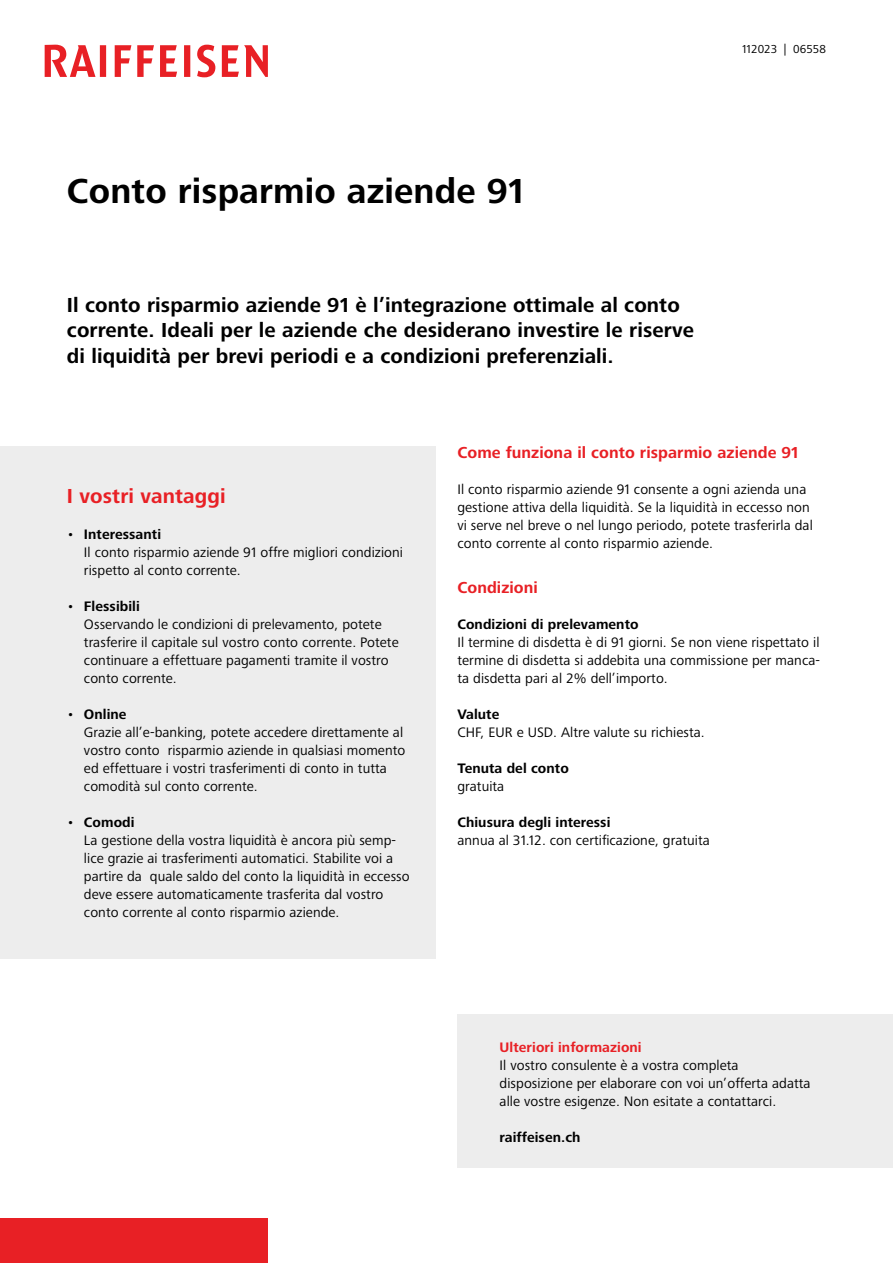
<style>
.page{position:relative;width:893px;height:1263px;background:#fff}
.page>*{position:absolute;margin:0;border:0;box-sizing:border-box;transform-origin:0 0}
.t1{font:700 36px "Frutiger Next LTW1 G";letter-spacing:.005em;color:#000}
.t2{font:700 21px/25.5px "Frutiger Next LTW1 G";letter-spacing:.005em;color:#000}
.t3{font:700 21px "Frutiger Next LTW1 G";letter-spacing:.005em;color:#e82025}
.t4{font:700 16.5px "Frutiger Next LTW1 G";letter-spacing:.005em;color:#e82025}
.t5{font:14.25px/18px "Frutiger Next LTW1 G";letter-spacing:.005em;color:#000}
.t6{font:700 14.25px "Frutiger Next LTW1 G";letter-spacing:.005em;color:#000}
.t7{font:700 14.25px "Frutiger Next LTW1 G";letter-spacing:.005em;color:#e82025}
.t8{font:12px "Frutiger Next LTW1 G";letter-spacing:.005em;color:#000}
.s1{font-weight:700}
</style>
<div class="page">
<div style="left:0;top:1218px;width:268px;height:45px;background:#e82025"></div>
<svg style="left:45px;top:45px;width:223px;height:32px"></svg>
<div style="left:0;top:446px;width:436px;height:513px;background:#ededed"></div>
<div style="left:457px;top:1014px;width:436px;height:153px;background:#ededed"></div>
<h1 class="t1" style="left:67px;top:170px;width:459px">Conto risparmio aziende 91</h1>
<h2 class="t2" style="left:67px;top:292px;width:628px">Il conto risparmio aziende 91 è l’integrazione ottimale al conto corrente. Ideali per le aziende che desiderano investire le riserve di liquidità per brevi periodi e a condizioni preferenziali.</h2>
<p class="t8" style="left:742px;top:42px;width:85px">112023 | 06558</p>
<h2 class="t3" style="left:67px;top:484px;width:160px">I vostri vantaggi</h2>
<p class="t5" style="left:84px;top:525px;width:321px;text-indent:-17px">• <span class="s1">Interessanti<br></span>Il conto risparmio aziende 91 offre migliori condizioni rispetto al conto corrente.</p>
<p class="t5" style="left:84px;top:597px;width:316px;text-indent:-17px">• <span class="s1">Flessibili<br></span>Osservando le condizioni di prelevamento, potete trasferire il capitale sul vostro conto corrente. Potete continuare a effettuare pagamenti tramite il vostro conto corrente.</p>
<p class="t5" style="left:84px;top:705px;width:323px;text-indent:-17px">• <span class="s1">Online<br></span>Grazie all’e-banking, potete accedere direttamente al vostro conto risparmio aziende in qualsiasi momento ed effettuare i vostri trasferimenti di conto in tutta comodità sul conto corrente.</p>
<p class="t5" style="left:84px;top:813px;width:327px;text-indent:-17px">• <span class="s1">Comodi<br></span>La gestione della vostra liquidità è ancora più semp&shy;lice grazie ai trasferimenti automatici. Stabilite voi a partire da quale saldo del conto la liquidità in eccesso deve essere automaticamente trasferita dal vostro conto corrente al conto risparmio aziende.</p>
<p class="t4" style="left:457px;top:443px;width:343px">Come funziona il conto risparmio aziende 91</p>
<p class="t5" style="left:457px;top:480px;width:357px">Il conto risparmio aziende 91 consente a ogni azienda una gestione attiva della liquidità. Se la liquidità in eccesso non vi serve nel breve o nel lungo periodo, potete trasferirla dal conto corrente al conto risparmio aziende.</p>
<p class="t4" style="left:457px;top:578px;width:82px">Condizioni</p>
<p class="t6" style="left:457px;top:616px;width:183px">Condizioni di prelevamento</p>
<p class="t5" style="left:457px;top:633px;width:364px;text-align:justify">Il termine di disdetta è di 91 giorni. Se non viene rispettato il termine di disdetta si addebita una commissione per manca&shy;ta disdetta pari al 2% dell’importo.</p>
<p class="t6" style="left:457px;top:706px;width:43px">Valute</p>
<p class="t5" style="left:457px;top:723px;width:249px">CHF, EUR e USD. Altre valute su richiesta.</p>
<p class="t6" style="left:457px;top:760px;width:113px">Tenuta del conto</p>
<p class="t5" style="left:457px;top:777px;width:48px">gratuita</p>
<p class="t6" style="left:457px;top:814px;width:155px">Chiusura degli interessi</p>
<p class="t5" style="left:457px;top:831px;width:254px">annua al 31.12. con certificazione, gratuita</p>
<p class="t7" style="left:500px;top:1039px;width:144px">Ulteriori informazioni</p>
<p class="t5" style="left:500px;top:1056px;width:312px">Il vostro consulente è a vostra completa disposizione per elaborare con voi un’offerta adatta alle vostre esigenze. Non esitate a contattarci.</p>
<p class="t6" style="left:500px;top:1129px;width:82px">raiffeisen.ch</p>
</div>
